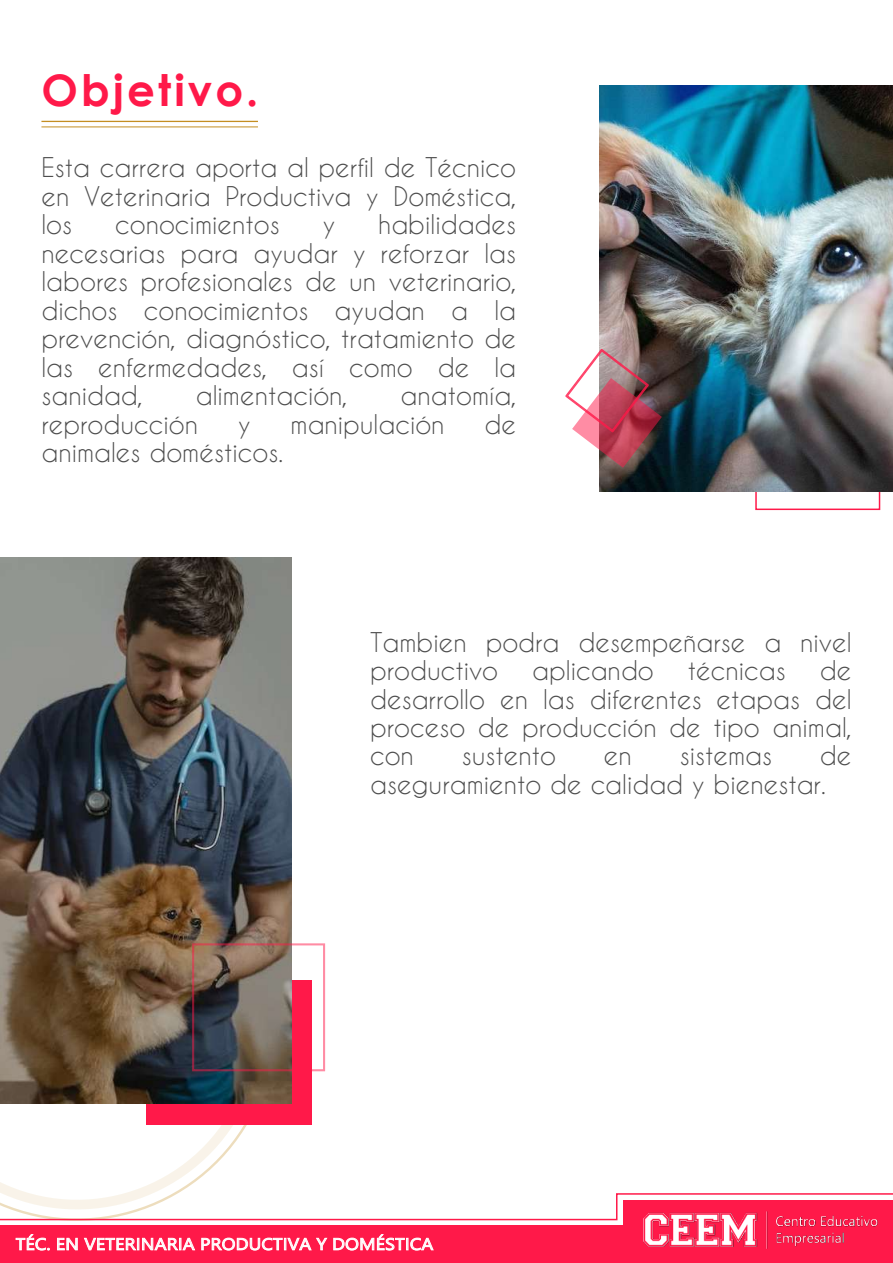
<style>
.page{position:relative;width:893px;height:1263px;background:#fff}
.page>*{position:absolute;margin:0;border:0;box-sizing:border-box;transform-origin:0 0}
.t1{font:700 43.5px "Century Gothic";letter-spacing:.07em;color:#ff1949}
.t2{font:25.5px/28.5px "Caviar Dreams";color:#4d4d4d;text-align:justify}
.t3{font:16.5px "Segoe UI Historic";letter-spacing:.01em;color:#fff;scale:1.11 1}
</style>
<div class="page">
<svg style="left:0;top:1103px;width:247px;height:89px"></svg>
<div style="left:146px;top:980px;width:166px;height:145px;background:#ff1949"></div>
<div style="left:755px;top:390px;width:125px;height:120px;border:2px solid #ff1949"></div>
<img style="left:0;top:557px;width:292px;height:546px">
<img style="left:599px;top:85px;width:294px;height:406px">
<svg style="left:565px;top:349px;width:97px;height:119px"></svg>
<div style="left:623px;top:1200px;width:270px;height:63px;background:#ff1949"></div>
<svg style="left:0;top:1192px;width:893px;height:29px"></svg>
<img style="left:643px;top:1212px;width:234px;height:37px">
<div style="left:0;top:1226px;width:629px;height:37px;background:#ff1949"></div>
<svg style="left:16px;top:1234px;width:34px;height:16px"></svg>
<svg style="left:57px;top:1237px;width:21px;height:13px"></svg>
<svg style="left:84px;top:1237px;width:111px;height:13px"></svg>
<svg style="left:201px;top:1238px;width:126px;height:12px"></svg>
<svg style="left:333px;top:1234px;width:101px;height:17px"></svg>
<hr style="left:41px;top:121px;width:217px;height:1px;background:#c48e22">
<hr style="left:41px;top:127px;width:217px;height:1px;background:#c48e22">
<h1 class="t1" style="left:41px;top:57px;width:218px">Objetivo.</h1>
<p class="t2" style="left:41px;top:153px;width:476px">Esta carrera aporta al perfil de Técnico en Veterinaria Productiva y Doméstica, los</p>
<p class="t2" style="left:41px;top:210px;width:476px;text-indent:337px">habilidades necesarias para ayudar y reforzar las labores profesionales de un veterinario, dichos conocimientos ayudan a la prevención, diagnóstico, tratamiento de las enfermedades, así como de la sanidad,</p>
<p class="t2" style="left:115px;top:210px;width:166px">conocimientos</p>
<p class="t2" style="left:323px;top:210px;width:14px">y</p>
<p class="t2" style="left:196px;top:381px;width:153px">alimentación,</p>
<p class="t2" style="left:401px;top:381px;width:117px">anatomía,</p>
<p class="t2" style="left:41px;top:409px;width:158px">reproducción</p>
<p class="t2" style="left:238px;top:409px;width:14px">y</p>
<p class="t2" style="left:291px;top:409px;width:156px">manipulación</p>
<p class="t2" style="left:485px;top:409px;width:33px">de</p>
<p class="t2" style="left:41px;top:438px;width:243px">animales domésticos.</p>
<p class="t2" style="left:370px;top:627px;width:483px">Tambien podra desempeñarse a nivel productivo</p>
<p class="t2" style="left:370px;top:656px;width:483px;text-indent:450px">de desarrollo en las diferentes etapas del proceso de producción de tipo animal, con</p>
<p class="t2" style="left:532px;top:656px;width:123px">aplicando</p>
<p class="t2" style="left:688px;top:656px;width:99px">técnicas</p>
<p class="t2" style="left:370px;top:741px;width:483px;text-indent:450px">de aseguramiento de calidad y bienestar.</p>
<p class="t2" style="left:462px;top:741px;width:96px">sustento</p>
<p class="t2" style="left:604px;top:741px;width:29px">en</p>
<p class="t2" style="left:680px;top:741px;width:94px">sistemas</p>
<p class="t3" style="left:16px;top:1234px;width:378px">TÉC. EN VETERINARIA PRODUCTIVA Y DOMÉSTICA</p>
</div>
